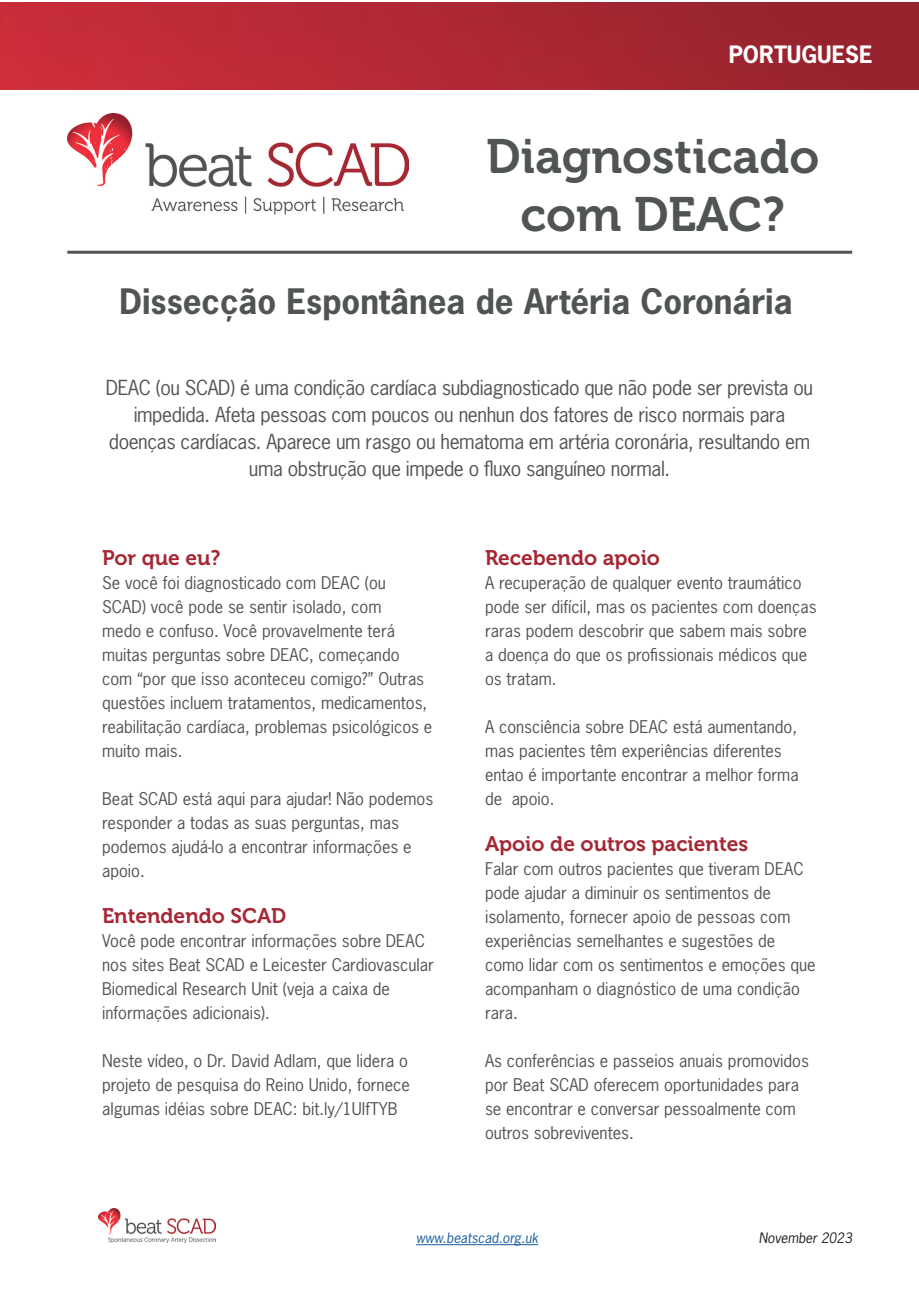
<style>
.page{position:relative;width:919px;height:1289px;background:#fff}
.page>*{position:absolute;margin:0;border:0;box-sizing:border-box;transform-origin:0 0}
.t1{font:48px/57.6px "Museo 700";color:#515455;text-align:center}
.t2{font:700 33px "News Gothic Std";color:#515455}
.t3{font:700 22.5px "News Gothic Std";color:#fff}
.Subhead{font:21px "Museo 700";color:#a62734}
.Intro{font:19.5px/27px "News Gothic Std";letter-spacing:-.02em;color:#515455;text-align:center}
.Body{font:16.5px/24px "News Gothic Std";color:#515455}
.t4{font:italic 13.5px "News Gothic Std";color:#175d9e}
.t5{font:italic 13.5px "News Gothic Std";color:#231f20}
</style>
<div class="page">
<img style="left:0;top:2px;width:918px;height:87px">
<img style="left:67px;top:114px;width:341px;height:100px">
<hr style="left:67px;top:251px;width:785px;height:3px;background:#515455">
<hr style="left:416px;top:1244px;width:122px;height:1px;background:#175d9e">
<img style="left:99px;top:1208px;width:117px;height:34px">
<p class="t3" style="left:728px;top:40px;width:145px">PORTUGUESE</p>
<p class="t1" style="left:486px;top:128px;width:335px">Diagnosticado com DEAC?</p>
<p class="t2" style="left:119px;top:279px;width:674px">Dissecção Espontânea de Artéria Coronária</p>
<p class="Intro" style="left:106px;top:374px;width:708px">DEAC (ou SCAD) é uma condição cardíaca subdiagnosticado que não pode ser prevista ou impedida. Afeta pessoas com poucos ou nenhun dos fatores de risco normais para</p>
<p class="Intro" style="left:109px;top:428px;width:703px">doenças cardíacas. Aparece um rasgo ou hematoma em artéria coronária, resultando em uma obstrução que impede o fluxo sanguíneo normal.</p>
<p class="Subhead" style="left:102px;top:545px;width:120px">Por que eu?</p>
<p class="Body" style="left:102px;top:570px;width:331px">Se você foi diagnosticado com DEAC (ou SCAD) você pode se sentir isolado, com<br>medo e confuso. Você provavelmente terá muitas perguntas sobre DEAC, começando com “por que isso aconteceu comigo?” Outras questões incluem tratamentos, medicamentos, reabilitação cardíaca, problemas psicológicos e muito mais.</p>
<p class="Body" style="left:102px;top:786px;width:333px">Beat SCAD está aqui para ajudar! Não podemos responder a todas as suas perguntas, mas podemos ajudá-lo a encontrar informações e apoio.</p>
<p class="Subhead" style="left:102px;top:904px;width:186px">Entendendo SCAD</p>
<p class="Body" style="left:102px;top:928px;width:333px">Você pode encontrar informações sobre DEAC nos sites Beat SCAD e Leicester Cardiovascular Biomedical Research Unit (veja a caixa de informações adicionais).</p>
<p class="Body" style="left:102px;top:1048px;width:309px">Neste vídeo, o Dr. David Adlam, que lidera o projeto de pesquisa do Reino Unido, fornece algumas idéias sobre DEAC: bit.ly/1UIfTYB</p>
<p class="Subhead" style="left:485px;top:545px;width:176px">Recebendo apoio</p>
<p class="Body" style="left:485px;top:570px;width:333px">A recuperação de qualquer evento traumático pode ser difícil, mas os pacientes com doenças raras podem descobrir que sabem mais sobre a doença do que os profissionais médicos que os tratam.</p>
<p class="Body" style="left:485px;top:714px;width:315px">A consciência sobre DEAC está aumentando, mas pacientes têm experiências diferentes entao é importante encontrar a melhor forma de apoio.</p>
<p class="Subhead" style="left:485px;top:832px;width:265px">Apoio de outros pacientes</p>
<p class="Body" style="left:485px;top:856px;width:332px">Falar com outros pacientes que tiveram DEAC pode ajudar a diminuir os sentimentos de isolamento, fornecer apoio de pessoas com experiências semelhantes e sugestões de como lidar com os sentimentos e emoções que acompanham o diagnóstico de uma condição rara.</p>
<p class="Body" style="left:485px;top:1048px;width:325px">As conferências e passeios anuais promovidos por Beat SCAD oferecem oportunidades para se encontrar e conversar pessoalmente com outros sobreviventes.</p>
<p class="t4" style="left:416px;top:1229px;width:124px">www.beatscad.org.uk</p>
<p class="t5" style="left:758px;top:1229px;width:95px">November 2023</p>
</div>
